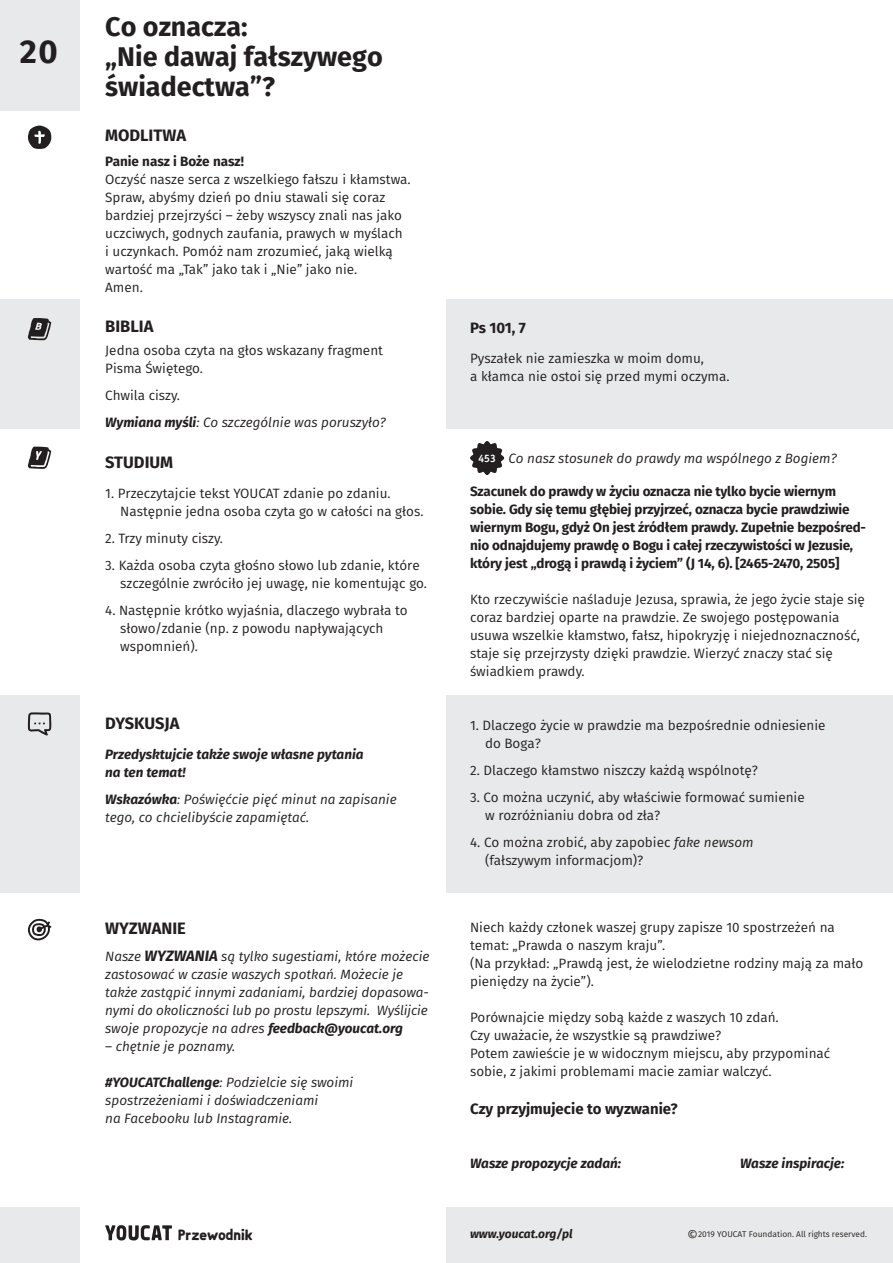
<style>
.page{position:relative;width:893px;height:1263px;background:#fff}
.page>*{position:absolute;margin:0;border:0;box-sizing:border-box;transform-origin:0 0}
.t1{font:700 33px "Fira Sans";color:#231f20}
.t2{font:700 27px/30px "Fira Sans";color:#231f20}
.t3{font:700 16.5px "Fira Sans";color:#231f20}
.t4{font:700 15px "Fira Sans";color:#231f20}
.t5{font:900 14.85px "Rockster";color:#231f20}
.t6{font:13.5px/18px "Fira Sans";color:#231f20}
.t7{font:italic 13.5px/18px "Fira Sans";color:#231f20}
.t8{font:700 13.5px/18px "Fira Sans";letter-spacing:-.01em;color:#231f20}
.t9{font:italic 700 13.5px/18px "Fira Sans";color:#231f20}
.t10{font:italic 700 12px "Fira Sans";color:#231f20}
.t11{font:700 10.8px "Officina Sans ITC Pro";color:#fff}
.t12{font:8.4px "Fira Sans";color:#231f20}
.s1{font-style:normal}
.s2{font-weight:700}
.s3{font-style:italic}
.s4{font-weight:700;font-size:15px}
.s5{font-size:13.5px}
</style>
<div class="page">
<div style="left:0;top:0;width:79px;height:111px;background:#e8e9ea"></div>
<div style="left:446px;top:300px;width:447px;height:129px;background:#e8e9ea"></div>
<div style="left:0;top:300px;width:79px;height:129px;background:#e8e9ea"></div>
<svg style="left:28px;top:446px;width:23px;height:23px"></svg>
<svg style="left:28px;top:126px;width:23px;height:23px"></svg>
<svg style="left:28px;top:318px;width:23px;height:23px"></svg>
<div style="left:446px;top:1207px;width:447px;height:56px;background:#e8e9ea"></div>
<div style="left:0;top:1207px;width:79px;height:56px;background:#e8e9ea"></div>
<div style="left:0;top:695px;width:79px;height:197px;background:#e8e9ea"></div>
<div style="left:446px;top:695px;width:447px;height:197px;background:#e8e9ea"></div>
<svg style="left:28px;top:712px;width:23px;height:24px"></svg>
<svg style="left:28px;top:918px;width:23px;height:22px"></svg>
<svg style="left:470px;top:441px;width:34px;height:34px"></svg>
<svg style="left:105px;top:1225px;width:67px;height:15px"></svg>
<h1 class="t1" style="left:20px;top:24px;width:39px">20</h1>
<h2 class="t2" style="left:105px;top:10px;width:279px">Co oznacza:<br>„Nie dawaj fałszywego świadectwa”?</h2>
<p class="t3" style="left:105px;top:121px;width:82px">MODLITWA</p>
<p class="t8" style="left:105px;top:152px;width:140px">Panie nasz i Boże nasz!</p>
<p class="t6" style="left:105px;top:172px;width:307px">Oczyść nasze serca z wszelkiego fałszu i kłamstwa.<br>Spraw, abyśmy dzień po dniu stawali się coraz bardziej przejrzyści – żeby wszyscy znali nas jako uczciwych, godnych zaufania, prawych w myślach<br>i uczynkach. Pomóż nam zrozumieć, jaką wielką wartość ma „Tak” jako tak i „Nie” jako nie.<br>Amen.</p>
<p class="t3" style="left:105px;top:313px;width:50px">BIBLIA</p>
<p class="t6" style="left:105px;top:342px;width:279px">Jedna osoba czyta na głos wskazany fragment<br>Pisma Świętego.</p>
<p class="t7" style="left:105px;top:383px;width:282px;line-height:27px"><span class="s1">Chwila ciszy.<br></span><span class="s2">Wymiana myśli</span>: Co szczególnie was poruszyło?</p>
<p class="t3" style="left:105px;top:449px;width:70px">STUDIUM</p>
<p class="t6" style="left:120px;top:486px;width:305px;text-indent:-15px">1. Przeczytajcie tekst YOUCAT zdanie po zdaniu.<br>Następnie jedna osoba czyta go w całości na głos.</p>
<p class="t6" style="left:105px;top:531px;width:119px">2. Trzy minuty ciszy.</p>
<p class="t6" style="left:120px;top:558px;width:308px;text-indent:-15px">3. Każda osoba czyta głośno słowo lub zdanie, które szczególnie zwróciło jej uwagę, nie komentując go.</p>
<p class="t6" style="left:120px;top:603px;width:289px;text-indent:-15px">4. Następnie krótko wyjaśnia, dlaczego wybrała to słowo/zdanie (np. z powodu napływających wspomnień).</p>
<p class="t4" style="left:470px;top:315px;width:57px">Ps 101, 7</p>
<p class="t6" style="left:470px;top:351px;width:261px">Pyszałek nie zamieszka w moim domu,<br>a kłamca nie ostoi się przed mymi oczyma.</p>
<p class="t11" style="left:478px;top:452px;width:19px">453</p>
<p class="t7" style="left:509px;top:450px;width:330px">Co nasz stosunek do prawdy ma wspólnego z Bogiem?</p>
<p class="t8" style="left:470px;top:481px;width:397px">Szacunek do prawdy w życiu oznacza nie tylko bycie wiernym sobie. Gdy się temu głębiej przyjrzeć, oznacza bycie prawdziwie wiernym Bogu, gdyż On jest źródłem prawdy. Zupełnie bezpośred&shy;nio odnajdujemy prawdę o Bogu i całej rzeczywistości w Jezusie, który jest „drogą i prawdą i życiem” (J 14, 6). [2465-2470, 2505]</p>
<p class="t6" style="left:470px;top:591px;width:396px">Kto rzeczywiście naśladuje Jezusa, sprawia, że jego życie staje się coraz bardziej oparte na prawdzie. Ze swojego postępowania usuwa wszelkie kłamstwo, fałsz, hipokryzję i niejednoznaczność, staje się przejrzysty dzięki prawdzie. Wierzyć znaczy stać się świadkiem prawdy.</p>
<p class="t3" style="left:105px;top:709px;width:76px">DYSKUSJA</p>
<p class="t6" style="left:485px;top:718px;width:342px;text-indent:-15px">1. Dlaczego życie w prawdzie ma bezpośrednie odniesienie do Boga?</p>
<p class="t6" style="left:470px;top:763px;width:289px">2. Dlaczego kłamstwo niszczy każdą wspólnotę?</p>
<p class="t6" style="left:485px;top:790px;width:321px;text-indent:-15px">3. Co można uczynić, aby właściwie formować sumienie w rozróżnianiu dobra od zła?</p>
<p class="t6" style="left:485px;top:835px;width:270px;text-indent:-15px">4. Co można zrobić, aby zapobiec <span class="s3">fake newsom </span>(fałszywym informacjom)?</p>
<p class="t9" style="left:105px;top:744px;width:260px">Przedysktujcie także swoje własne pytania na ten temat!</p>
<p class="t7" style="left:105px;top:791px;width:293px"><span class="s2">Wskazówka</span>: Poświęćcie pięć minut na zapisanie tego, co chcielibyście zapamiętać.</p>
<p class="t3" style="left:105px;top:914px;width:82px">WYZWANIE</p>
<p class="t7" style="left:105px;top:948px;width:326px">Nasze <span class="s4">WYZWANIA</span> są tylko sugestiami, które możecie zastosować w czasie waszych spotkań. Możecie je także zastąpić innymi zadaniami, bardziej dopasowa&shy;nymi do okoliczności lub po prostu lepszymi. Wyślijcie swoje propozycje na adres <span class="s2">feedback@youcat.org</span></p>
<p class="t7" style="left:105px;top:1038px;width:132px">– chętnie je poznamy.</p>
<p class="t7" style="left:105px;top:1074px;width:250px"><span class="s2">#YOUCATChallenge</span>: Podzielcie się swoimi spostrzeżeniami i doświadczeniami<br>na Facebooku lub Instagramie.</p>
<p class="t6" style="left:470px;top:919px;width:395px">Niech każdy członek waszej grupy zapisze 10 spostrzeżeń na temat: „Prawda o naszym kraju”.<br>(Na przykład: „Prawdą jest, że wielodzietne rodziny mają za mało pieniędzy na życie”).</p>
<p class="t6" style="left:470px;top:1009px;width:362px">Porównajcie między sobą każde z waszych 10 zdań.<br>Czy uważacie, że wszystkie są prawdziwe?<br>Potem zawieście je w widocznym miejscu, aby przypominać sobie, z jakimi problemami macie zamiar walczyć.</p>
<p class="t4" style="left:470px;top:1096px;width:209px">Czy przyjmujecie to wyzwanie?</p>
<p class="t9" style="left:470px;top:1153px;width:152px">Wasze propozycje zadań:</p>
<p class="t9" style="left:740px;top:1153px;width:106px">Wasze inspiracje:</p>
<p class="t5" style="left:178px;top:1224px;width:77px">Przewodnik</p>
<p class="t10" style="left:470px;top:1224px;width:104px">www.youcat.org/pl</p>
<p class="t12" style="left:687px;top:1228px;width:181px"><span class="s5">©</span>2019 YOUCAT Foundation. All rights reserved.</p>
</div>
